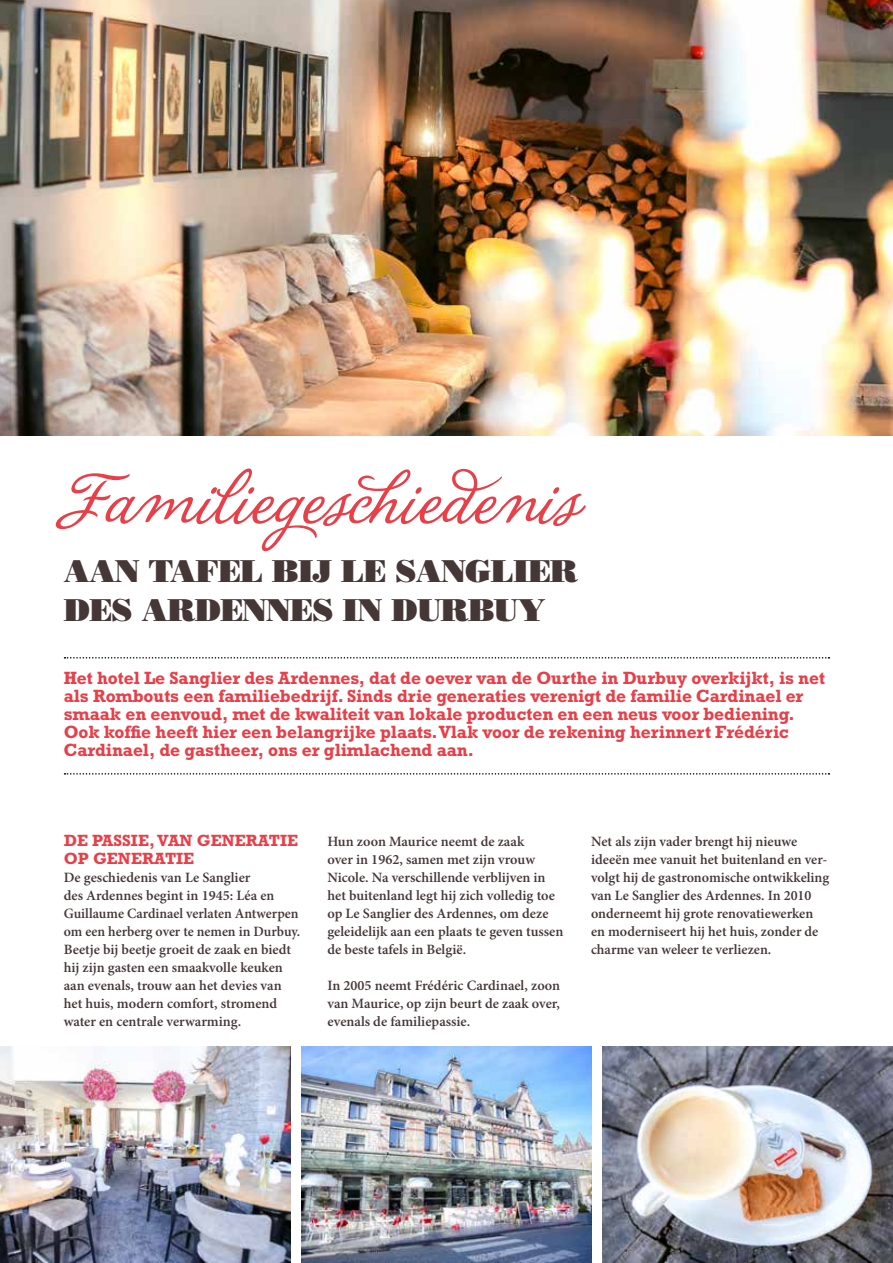
<style>
.page{position:relative;width:893px;height:1263px;background:#fff}
.page>*{position:absolute;margin:0;border:0;box-sizing:border-box;transform-origin:0 0}
.t1{font:77.55px "La Portenia dela Boca";color:#e83f48}
.t2{font:31.5px/39px "Bodoni Std Poster";letter-spacing:-.02em;color:#463737}
.t3{font:700 18px/18px "Rockwell Std";letter-spacing:-.005em;color:#e83f48}
.t4{font:700 16.5px/18px "Rockwell Std";color:#e83f48}
.t5{font:600 14.25px/18px "Minion Pro";color:#463737}
</style>
<div class="page">
<svg style="left:65px;top:657px;width:764px;height:1px"></svg>
<svg style="left:65px;top:773px;width:764px;height:2px"></svg>
<img style="left:0;top:0;width:893px;height:435px">
<img style="left:0;top:1046px;width:290px;height:217px">
<img style="left:301px;top:1046px;width:291px;height:217px">
<img style="left:603px;top:1046px;width:290px;height:217px">
<h1 class="t1" style="left:64px;top:454px;width:519px">Familiegeschiedenis</h1>
<h2 class="t2" style="left:64px;top:552px;width:516px">AAN TAFEL BIJ LE SANGLIER<br>DES ARDENNES IN DURBUY</h2>
<p class="t3" style="left:64px;top:669px;width:763px">Het hotel Le Sanglier des Ardennes, dat de oever van de Ourthe in Durbuy overkijkt, is net als Rombouts een familiebedrijf. Sinds drie generaties verenigt de familie Cardinael er smaak en eenvoud, met de kwaliteit van lokale producten en een neus voor bediening.<br>Ook koffie heeft hier een belangrijke plaats. Vlak voor de rekening herinnert Frédéric Cardinael, de gastheer, ons er glimlachend aan.</p>
<p class="t4" style="left:64px;top:831px;width:236px">DE PASSIE, VAN GENERATIE<br>OP GENERATIE</p>
<p class="t5" style="left:64px;top:869px;width:238px">De geschiedenis van Le Sanglier<br>des Ardennes begint in 1945: Léa en Guillaume Cardinael verlaten Antwerpen om een herberg over te nemen in Durbuy.<br>Beetje bij beetje groeit de zaak en biedt hij zijn gasten een smaakvolle keuken aan evenals, trouw aan het devies van het huis, modern comfort, stromend water en centrale verwarming.</p>
<p class="t5" style="left:327px;top:833px;width:237px">Hun zoon Maurice neemt de zaak<br>over in 1962, samen met zijn vrouw Nicole. Na verschillende verblijven in het buitenland legt hij zich volledig toe op Le Sanglier des Ardennes, om deze geleidelijk aan een plaats te geven tussen de beste tafels in België.</p>
<p class="t5" style="left:327px;top:977px;width:234px;text-align:justify">In 2005 neemt Frédéric Cardinael, zoon van Maurice, op zijn beurt de zaak over, evenals de familiepassie.</p>
<p class="t5" style="left:591px;top:833px;width:240px">Net als zijn vader brengt hij nieuwe ideeën mee vanuit het buitenland en ver&shy;volgt hij de gastronomische ontwikkeling van Le Sanglier des Ardennes. In 2010 onderneemt hij grote renovatiewerken en moderniseert hij het huis, zonder de charme van weleer te verliezen.</p>
</div>
